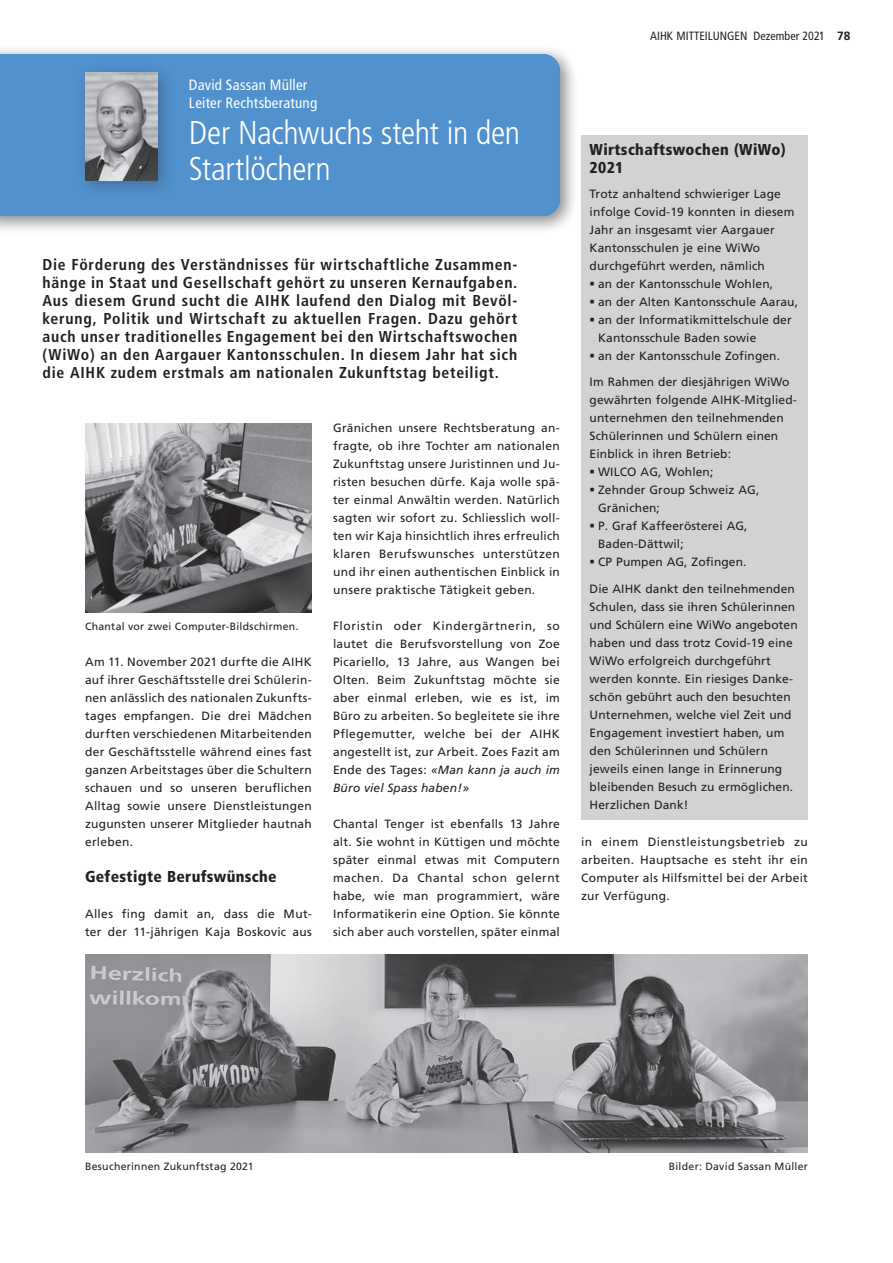
<style>
.page{position:relative;width:893px;height:1263px;background:#fff}
.page>*{position:absolute;margin:0;border:0;box-sizing:border-box;transform-origin:0 0}
.t1{font:300 condensed 33px/36px "Frutiger";letter-spacing:-.01em;color:#fff}
.t2{font:700 condensed 15.75px/18px "Frutiger";letter-spacing:.045em;color:#231f20;text-align:justify}
.t3{font:900 condensed 15.75px/18px "Frutiger";letter-spacing:.02em;color:#231f20}
.t4{font:condensed 15px/18px "Frutiger";letter-spacing:.015em;color:#fff}
.t5{font:12px/18px "Frutiger";letter-spacing:.01em;color:#231f20;text-align:justify}
.t6{font:12px/18px "Frutiger LT";letter-spacing:.01em;color:#231f20}
.t7{font:condensed 12px "Frutiger";color:#231f20}
.t8{font:10.5px "Frutiger";letter-spacing:.025em;color:#231f20}
.s1{font-style:italic}
.s2{font-family:"Frutiger LT";font-weight:700;font-stretch:normal}
</style>
<div class="page">
<div style="left:0;top:44px;width:578px;height:191px;background:#231f20;opacity:.3"></div>
<div style="left:0;top:54px;width:560px;height:162px;background:#5191cd"></div>
<div style="left:75px;top:62px;width:101px;height:137px;background:#231f20;opacity:.3"></div>
<img style="left:85px;top:72px;width:73px;height:108px">
<img style="left:85px;top:954px;width:723px;height:198px">
<img style="left:85px;top:423px;width:227px;height:189px">
<div style="left:581px;top:135px;width:227px;height:684px;background:#d1d2d4"></div>
<p class="t4" style="left:189px;top:76px;width:130px">David Sassan Müller<br>Leiter Rechtsberatung</p>
<h1 class="t1" style="left:189px;top:115px;width:333px">Der Nachwuchs steht in den<br>Startlöchern</h1>
<p class="t2" style="left:43px;top:256px;width:476px">Die Förderung des Verständnisses für wirtschaftliche Zusammen&shy;hänge in Staat und Gesellschaft gehört zu unseren Kernaufgaben.<br>Aus diesem Grund sucht die AIHK laufend den Dialog mit Bevöl&shy;kerung, Politik und Wirtschaft zu aktuellen Fragen. Dazu gehört auch unser traditionelles Engagement bei den Wirtschaftswochen (WiWo) an den Aargauer Kantonsschulen. In diesem Jahr hat sich die AIHK zudem erstmals am nationalen Zukunftstag beteiligt.</p>
<p class="t8" style="left:85px;top:620px;width:215px">Chantal vor zwei Computer-Bildschirmen.</p>
<p class="t5" style="left:85px;top:653px;width:228px">Am 11. November 2021 durfte die AIHK auf ihrer Geschäftsstelle drei Schülerin&shy;nen anlässlich des nationalen Zukunfts&shy;tages empfangen. Die drei Mädchen durften verschiedenen Mitarbeitenden der Geschäftsstelle während eines fast ganzen Arbeitstages über die Schultern schauen und so unseren beruflichen Alltag sowie unsere Dienstleistungen zugunsten unserer Mitglieder hautnah erleben.</p>
<h2 class="t3" style="left:85px;top:867px;width:193px">Gefestigte Berufswünsche</h2>
<p class="t5" style="left:85px;top:905px;width:228px">Alles fing damit an, dass die Mut&shy;ter der 11-jährigen Kaja Boskovic aus</p>
<p class="t5" style="left:333px;top:419px;width:228px">Gränichen unsere Rechtsberatung an&shy;fragte, ob ihre Tochter am nationalen Zukunftstag unsere Juristinnen und Ju&shy;risten besuchen dürfe. Kaja wolle spä&shy;ter einmal Anwältin werden. Natürlich sagten wir sofort zu. Schliesslich woll&shy;ten wir Kaja hinsichtlich ihres erfreulich klaren Berufswunsches unterstützen und ihr einen authentischen Einblick in unsere praktische Tätigkeit geben.</p>
<p class="t5" style="left:333px;top:617px;width:228px">Floristin oder Kindergärtnerin, so lautet die Berufsvorstellung von Zoe Picariello, 13 Jahre, aus Wangen bei Olten. Beim Zukunftstag möchte sie aber einmal erleben, wie es ist, im Büro zu arbeiten. So begleitete sie ihre Pflegemutter, welche bei der AIHK angestellt ist, zur Arbeit. Zoes Fazit am Ende des Tages: <span class="s1">«Man kann ja auch im Büro viel Spass haben!»</span></p>
<p class="t5" style="left:333px;top:815px;width:228px">Chantal Tenger ist ebenfalls 13 Jahre alt. Sie wohnt in Küttigen und möchte später einmal etwas mit Computern machen. Da Chantal schon gelernt habe, wie man programmiert, wäre Informatikerin eine Option. Sie könnte sich aber auch vorstellen, später einmal</p>
<p class="t7" style="left:650px;top:29px;width:202px">AIHK MITTEILUNGEN Dezember 2021 <span class="s2">78</span></p>
<h2 class="t3" style="left:590px;top:141px;width:198px">Wirtschaftswochen (WiWo)<br>2021</h2>
<p class="t5" style="left:590px;top:184px;width:206px;text-align:left">Trotz anhaltend schwieriger Lage infolge Covid-19 konnten in diesem<br>Jahr an insgesamt vier Aargauer<br>Kantonsschulen je eine WiWo durchgeführt werden, nämlich</p>
<p class="t6" style="left:598px;top:275px;width:201px">an der Kantonsschule Wohlen,<br>an der Alten Kantonsschule Aarau, an der Informatikmittelschule der<br>Kantonsschule Baden sowie<br>an der Kantonsschule Zofingen.</p>
<p class="t5" style="left:590px;top:373px;width:209px;text-align:left">Im Rahmen der diesjährigen WiWo gewährten folgende AIHK-Mitglied&shy;unternehmen den teilnehmenden<br>Schülerinnen und Schülern einen<br>Einblick in ihren Betrieb:</p>
<p class="t6" style="left:598px;top:463px;width:163px">WILCO AG, Wohlen;<br>Zehnder Group Schweiz AG,<br>Gränichen;<br>P. Graf Kaffeerösterei AG,<br>Baden-Dättwil;<br>CP Pumpen AG, Zofingen.</p>
<p class="t5" style="left:590px;top:579px;width:210px;text-align:left">Die AIHK dankt den teilnehmenden<br>Schulen, dass sie ihren Schülerinnen und Schülern eine WiWo angeboten haben und dass trotz Covid-19 eine<br>WiWo erfolgreich durchgeführt werden konnte. Ein riesiges Danke&shy;schön gebührt auch den besuchten<br>Unternehmen, welche viel Zeit und<br>Engagement investiert haben, um den Schülerinnen und Schülern jeweils einen lange in Erinnerung bleibenden Besuch zu ermöglichen.<br>Herzlichen Dank!</p>
<p class="t5" style="left:581px;top:833px;width:228px">in einem Dienstleistungsbetrieb zu arbeiten. Hauptsache es steht ihr ein Computer als Hilfsmittel bei der Arbeit zur Verfügung.</p>
<p class="t8" style="left:85px;top:1160px;width:170px">Besucherinnen Zukunftstag 2021</p>
<p class="t8" style="left:669px;top:1160px;width:140px">Bilder: David Sassan Müller</p>
</div>
